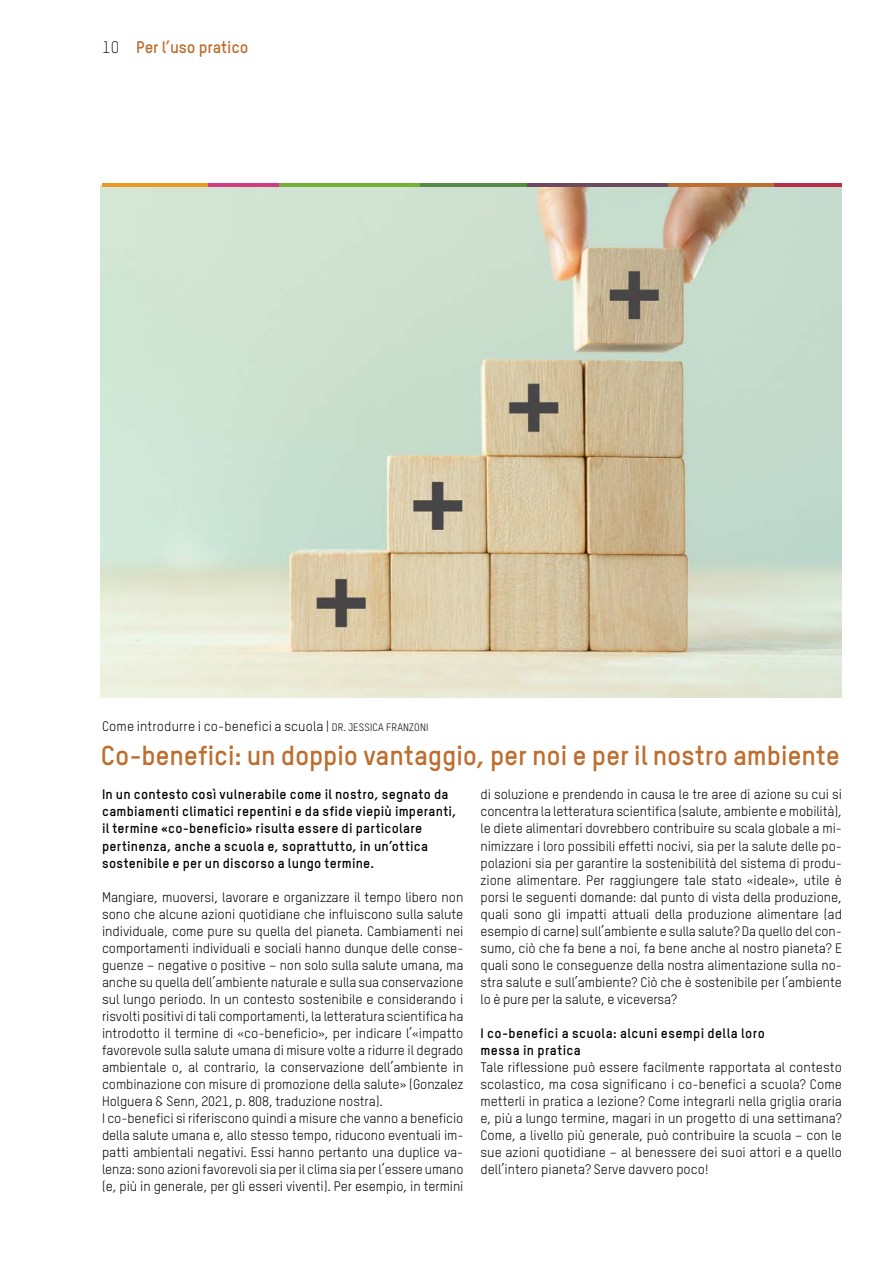
<style>
.page{position:relative;width:893px;height:1263px;background:#fff}
.page>*{position:absolute;margin:0;border:0;box-sizing:border-box;transform-origin:0 0}
.t1{font:700 27px "TSTARPRO";letter-spacing:-.01em;color:#bd6d2e}
.t2{font:700 16.5px "TSTARPRO";letter-spacing:-.005em;color:#bd6d2e}
.t3{font:300 16.5px "TSTARPRO";color:#000}
.t4{font:13.5px/17px "TSTARPRO";letter-spacing:-.005em;color:#000;text-align:justify}
.t5{font:700 13.5px/17px "TSTARPRO";letter-spacing:.02em;color:#000}
.s1{font-size:10.5px}
</style>
<div class="page">
<img style="left:101px;top:185px;width:741px;height:512px">
<hr style="left:102px;top:184px;width:106px;height:3px;background:#eb9b24">
<hr style="left:208px;top:184px;width:71px;height:3px;background:#d23a82">
<hr style="left:279px;top:184px;width:142px;height:3px;background:#78af38">
<hr style="left:421px;top:184px;width:106px;height:3px;background:#548c43">
<hr style="left:527px;top:184px;width:141px;height:3px;background:#6d4960">
<hr style="left:668px;top:184px;width:107px;height:3px;background:#bd6d2e">
<hr style="left:775px;top:184px;width:67px;height:3px;background:#b92d47">
<p class="t3" style="left:102px;top:38px;width:19px">10</p>
<p class="t2" style="left:136px;top:37px;width:114px">Per l’uso pratico</p>
<p class="t4" style="left:102px;top:718px;width:328px">Come introdurre i co-benefici a scuola | <span class="s1">DR. JESSICA FRANZONI</span></p>
<h1 class="t1" style="left:101px;top:739px;width:740px">Co-benefici: un doppio vantaggio, per noi e per il nostro ambiente</h1>
<p class="t5" style="left:102px;top:786px;width:356px">In un contesto così vulnerabile come il nostro, segnato da cambiamenti climatici repentini e da sfide viepiù imperanti, il termine «co-beneficio» risulta essere di particolare pertinenza, anche a scuola e, soprattutto, in un’ottica sostenibile e per un discorso a lungo termine.</p>
<p class="t4" style="left:102px;top:888px;width:363px;text-align:left">Mangiare, muoversi, lavorare e organizzare il tempo libero non sono che alcune azioni quotidiane che influiscono sulla salute individuale, come pure su quella del pianeta. Cambiamenti nei comportamenti individuali e sociali hanno dunque delle conse&shy;guenze – negative o positive – non solo sulla salute umana, ma anche su quella dell’ambiente naturale e sulla sua conservazione sul lungo periodo. In un contesto sostenibile e considerando i risvolti positivi di tali comportamenti, la letteratura scientifica ha introdotto il termine di «co-beneficio», per indicare l’«impatto favorevole sulla salute umana di misure volte a ridurre il degrado ambientale o, al contrario, la conservazione dell’ambiente in combinazione con misure di promozione della salute» (Gonzalez Holguera &amp; Senn, 2021, p. 808, traduzione nostra).<br>I co-benefici si riferiscono quindi a misure che vanno a beneficio della salute umana e, allo stesso tempo, riducono eventuali im&shy;patti ambientali negativi. Essi hanno pertanto una duplice va&shy;lenza: sono azioni favorevoli sia per il clima sia per l’essere umano (e, più in generale, per gli esseri viventi). Per esempio, in termini</p>
<p class="t4" style="left:480px;top:786px;width:363px">di soluzione e prendendo in causa le tre aree di azione su cui si concentra la letteratura scientifica (salute, ambiente e mobilità), le diete alimentari dovrebbero contribuire su scala globale a mi&shy;nimizzare i loro possibili effetti nocivi, sia per la salute delle po&shy;polazioni sia per garantire la sostenibilità del sistema di produ&shy;zione alimentare. Per raggiungere tale stato «ideale», utile è porsi le seguenti domande: dal punto di vista della produzione, quali sono gli impatti attuali della produzione alimentare (ad esempio di carne) sull’ambiente e sulla salute? Da quello del con&shy;sumo, ciò che fa bene a noi, fa bene anche al nostro pianeta? E quali sono le conseguenze della nostra alimentazione sulla no&shy;stra salute e sull’ambiente? Ciò che è sostenibile per l’ambiente lo è pure per la salute, e viceversa?</p>
<p class="t5" style="left:480px;top:1024px;width:286px">I co-benefici a scuola: alcuni esempi della loro messa in pratica</p>
<p class="t4" style="left:480px;top:1058px;width:363px">Tale riflessione può essere facilmente rapportata al contesto scolastico, ma cosa significano i co-benefici a scuola? Come metterli in pratica a lezione? Come integrarli nella griglia oraria e, più a lungo termine, magari in un progetto di una settimana?<br>Come, a livello più generale, può contribuire la scuola – con le sue azioni quotidiane – al benessere dei suoi attori e a quello dell’intero pianeta? Serve davvero poco!</p>
</div>
